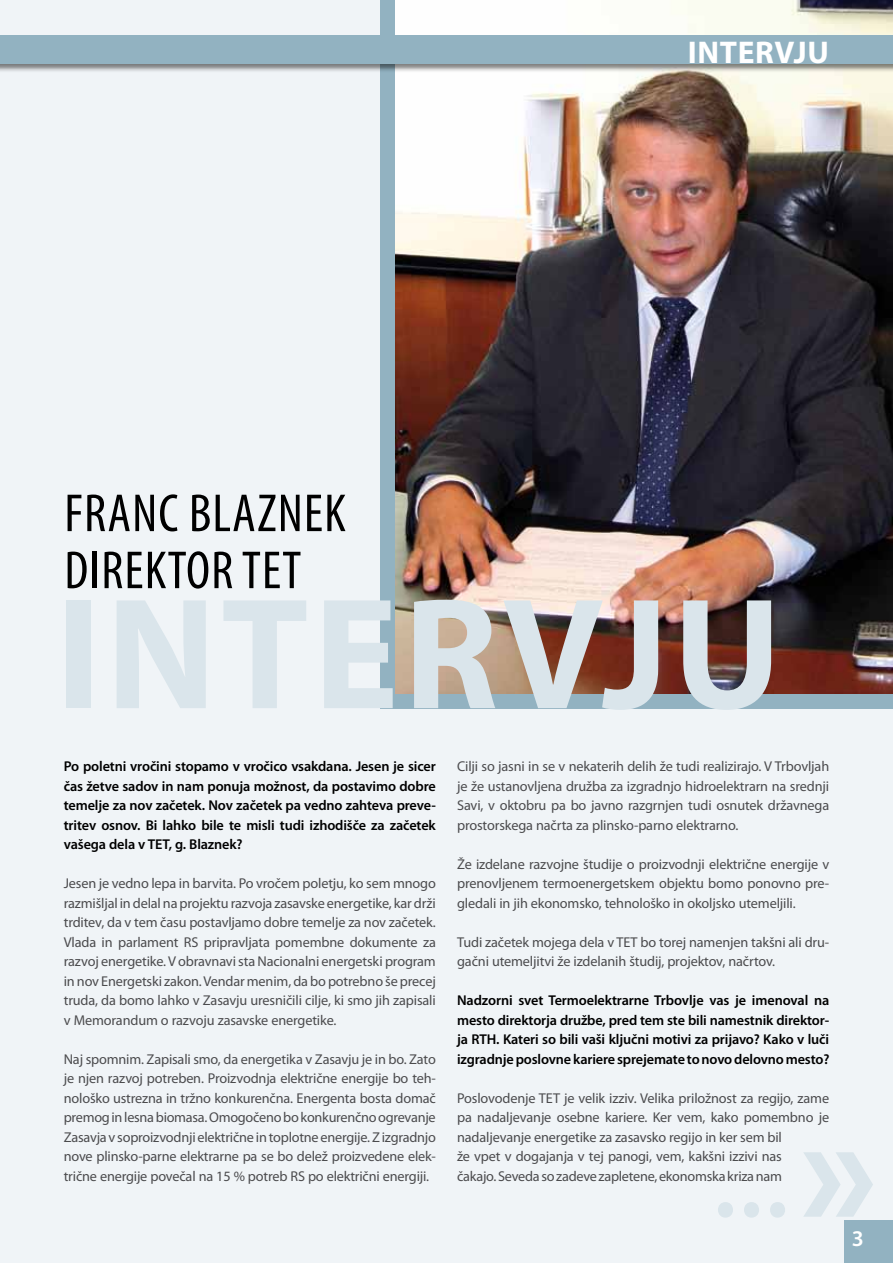
<style>
.page{position:relative;width:893px;height:1263px;background:#f0f4f7}
.page>*{position:absolute;margin:0;border:0;box-sizing:border-box;transform-origin:0 0}
.t1{font:700 159.75px "Myriad Pro";letter-spacing:.03em;color:#dae5eb}
.t2{font:700 84px "Myriad Pro";color:#dae5eb}
.t3{font:condensed 54px/57px "Myriad Pro";letter-spacing:.02em;color:#000}
.t4{font:700 31.5px "Myriad Pro";color:#fff}
.t5{font:600 22.5px "Myriad Pro";color:#fff}
.t6{font:14.25px/19.5px "Myriad Pro";letter-spacing:-.01em;color:#4b4b4d;text-align:justify}
.t7{font:600 14.25px/19.5px "Myriad Pro";letter-spacing:-.01em;color:#000;text-align:justify}
</style>
<div class="page">
<div style="left:381px;top:0;width:512px;height:708px;background:#92b2c1"></div>
<img style="left:396px;top:0;width:497px;height:693px">
<div style="left:844px;top:1220px;width:49px;height:43px;background:#92b2c1"></div>
<div style="left:0;top:35px;width:893px;height:38px;background:#000;opacity:.5"></div>
<div style="left:0;top:35px;width:893px;height:29px;background:#92b2c1"></div>
<svg style="left:804px;top:1152px;width:69px;height:65px"></svg>
<h3 class="t4" style="left:688px;top:32px;width:18px">INTER</h3>
<h3 class="t4" style="left:774px;top:32px;width:56px">VJU</h3>
<h3 class="t3" style="left:64px;top:484px;width:283px">FRANC BLAZNEK<br>DIREKTOR TET</h3>
<h1 class="t1" style="left:56px;top:550px;width:706px">INTERVJU</h1>
<p class="t7" style="left:64px;top:756px;width:374px">Po poletni vročini stopamo v vročico vsakdana. Jesen je sicer čas žetve sadov in nam ponuja možnost, da postavimo dobre temelje za nov začetek. Nov začetek pa vedno zahteva preve&shy;tritev osnov. Bi lahko bile te misli tudi izhodišče za začetek vašega dela v TET, g. Blaznek?</p>
<p class="t6" style="left:64px;top:873px;width:374px">Jesen je vedno lepa in barvita. Po vročem poletju, ko sem mnogo razmišljal in delal na projektu razvoja zasavske energetike, kar drži trditev, da v tem času postavljamo dobre temelje za nov začetek.<br>Vlada in parlament RS pripravljata pomembne dokumente za razvoj energetike. V obravnavi sta Nacionalni energetski program in nov Energetski zakon. Vendar menim, da bo potrebno še precej truda, da bomo lahko v Zasavju uresničili cilje, ki smo jih zapisali v Memorandum o razvoju zasavske energetike.</p>
<p class="t6" style="left:64px;top:1049px;width:374px">Naj spomnim. Zapisali smo, da energetika v Zasavju je in bo. Zato je njen razvoj potreben. Proizvodnja električne energije bo teh&shy;nološko ustrezna in tržno konkurenčna. Energenta bosta domač premog in lesna biomasa. Omogočeno bo konkurenčno ogrevanje Zasavja v soproizvodnji električne in toplotne energije. Z izgradnjo nove plinsko-parne elektrarne pa se bo delež proizvedene elek&shy;trične energije povečal na 15 % potreb RS po električni energiji.</p>
<p class="t6" style="left:457px;top:756px;width:374px">Cilji so jasni in se v nekaterih delih že tudi realizirajo. V Trbovljah je že ustanovljena družba za izgradnjo hidroelektrarn na srednji Savi, v oktobru pa bo javno razgrnjen tudi osnutek državnega prostorskega načrta za plinsko‑parno elektrarno.</p>
<p class="t6" style="left:457px;top:854px;width:374px">Že izdelane razvojne študije o proizvodnji električne energije v prenovljenem termoenergetskem objektu bomo ponovno pre&shy;gledali in jih ekonomsko, tehnološko in okoljsko utemeljili.</p>
<p class="t6" style="left:457px;top:932px;width:374px">Tudi začetek mojega dela v TET bo torej namenjen takšni ali dru&shy;gačni utemeljitvi že izdelanih študij, projektov, načrtov.</p>
<p class="t7" style="left:457px;top:990px;width:374px">Nadzorni svet Termoelektrarne Trbovlje vas je imenoval na mesto direktorja družbe, pred tem ste bili namestnik direktor&shy;ja RTH. Kateri so bili vaši ključni motivi za prijavo? Kako v luči izgradnje poslovne kariere sprejemate to novo delovno mesto?</p>
<p class="t6" style="left:457px;top:1088px;width:374px;text-align:left">Poslovodenje TET je velik izziv. Velika priložnost za regijo, zame pa nadaljevanje osebne kariere. Ker vem, kako pomembno je nadaljevanje energetike za zasavsko regijo in ker sem bil<br>že vpet v dogajanja v tej panogi, vem, kakšni izzivi nas<br>čakajo. Seveda so zadeve zapletene, ekonomska kriza nam</p>
<h2 class="t2" style="left:714px;top:1133px;width:75px">...</h2>
<h3 class="t5" style="left:852px;top:1224px;width:14px">3</h3>
</div>
